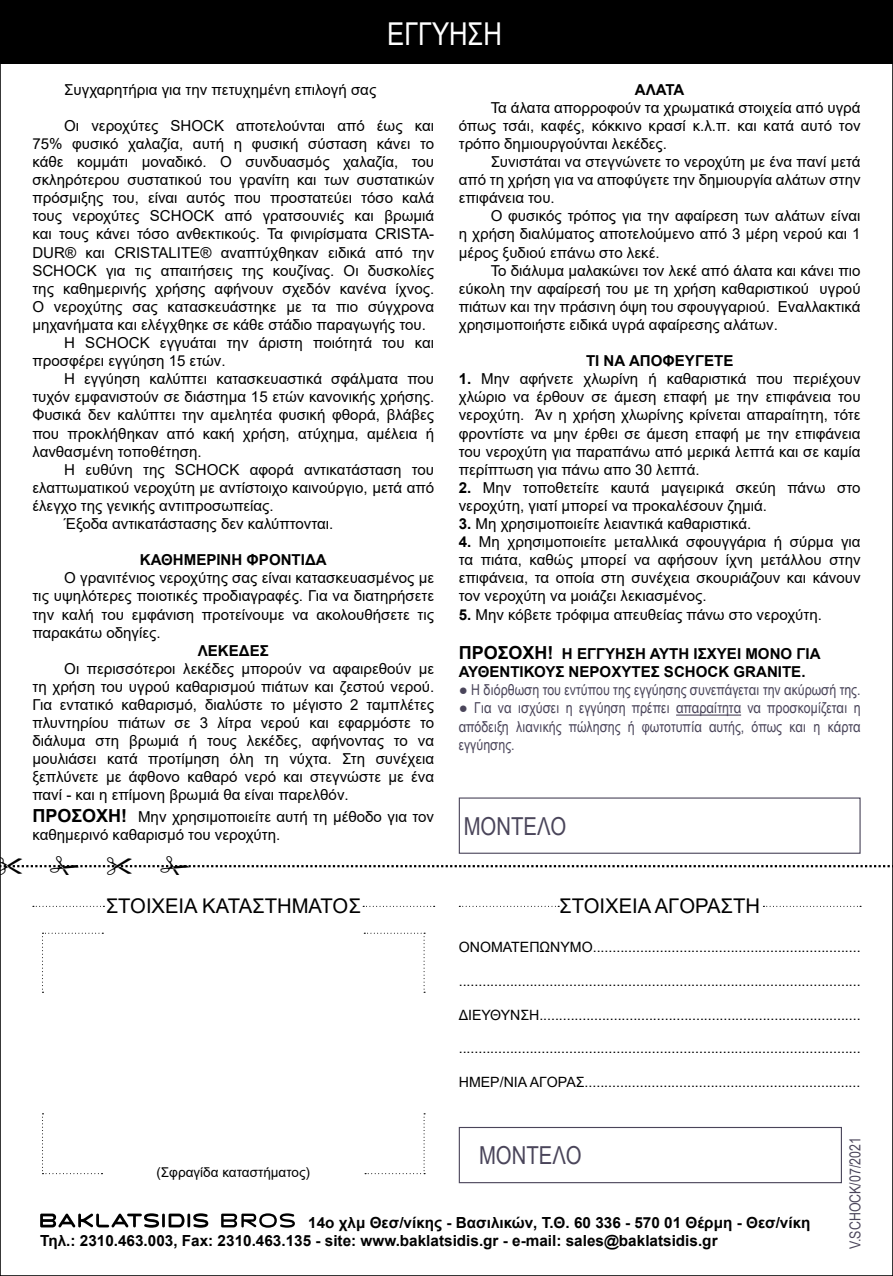
<style>
.page{position:relative;width:893px;height:1276px;background:#fff}
.page>*{position:absolute;margin:0;border:0;box-sizing:border-box;transform-origin:0 0}
.t1{font:31.5px "Arial Narrow";color:#fff}
.t2{font:24.75px "Arial Narrow";color:#4a455a}
.t3{font:20.25px "Arial";color:#000}
.t4{font:700 15.3px/17.6px "Arial";color:#000}
.t5{font:15.08px/18px "Arial";color:#000;text-align:justify}
.t6{font:15.08px/18px "Arial Narrow";color:#4a455a;text-align:justify}
.t7{font:700 15.08px/18px "Arial";color:#000}
.t8{font:14.17px "Arial";color:#000}
.t9{font:13.5px "Arial";color:#000}
.s1{font-weight:700;font-size:18px}
.s2{font-weight:700}
.s3{font-size:18px}
</style>
<div class="page">
<div style="left:0;top:0;width:893px;height:64px;background:#000"></div>
<hr style="left:676px;top:714px;width:65px;height:1px;background:#4a455a">
<svg style="left:33px;top:906px;width:71px;height:1px"></svg>
<svg style="left:459px;top:906px;width:100px;height:1px"></svg>
<svg style="left:763px;top:906px;width:98px;height:1px"></svg>
<svg style="left:363px;top:906px;width:72px;height:1px"></svg>
<div style="left:459px;top:1127px;width:383px;height:56px;border:1px solid #4a455a"></div>
<div style="left:459px;top:797px;width:402px;height:57px;border:1px solid #4a455a"></div>
<svg style="left:42px;top:932px;width:61px;height:61px"></svg>
<svg style="left:364px;top:932px;width:61px;height:61px"></svg>
<svg style="left:42px;top:1113px;width:60px;height:61px"></svg>
<svg style="left:365px;top:1113px;width:60px;height:61px"></svg>
<svg style="left:40px;top:1213px;width:168px;height:14px"></svg>
<svg style="left:221px;top:1213px;width:74px;height:14px"></svg>
<svg style="left:0;top:855px;width:893px;height:19px"></svg>
<h1 class="t1" style="left:387px;top:11px;width:116px">ΕΓΓΥΗΣΗ</h1>
<p class="t5" style="left:64px;top:80px;width:313px">Συγχαρητήρια για την πετυχημένη επιλογή σας</p>
<p class="t5" style="left:64px;top:116px;width:371px">Οι νεροχύτες SHOCK αποτελούνται από έως και</p>
<p class="t5" style="left:32px;top:135px;width:403px">75% φυσικό χαλαζία, αυτή η φυσική σύσταση κάνει το</p>
<p class="t5" style="left:32px;top:153px;width:403px">κάθε κομμάτι μοναδικό. Ο συνδυασμός χαλαζία, του</p>
<p class="t5" style="left:32px;top:171px;width:403px">σκληρότερου συστατικού του γρανίτη και των συστατικών</p>
<p class="t5" style="left:32px;top:189px;width:403px">πρόσμιξης του, είναι αυτός που προστατεύει τόσο καλά</p>
<p class="t5" style="left:32px;top:207px;width:403px">τους νεροχύτες SCHOCK από γρατσουνιές και βρωμιά</p>
<p class="t5" style="left:32px;top:225px;width:403px">και τους κάνει τόσο ανθεκτικούς. Τα φινιρίσματα CRISTA-</p>
<p class="t5" style="left:32px;top:243px;width:403px">DUR® και CRISTALITE® αναπτύχθηκαν ειδικά από την</p>
<p class="t5" style="left:32px;top:261px;width:403px">SCHOCK για τις απαιτήσεις της κουζίνας. Οι δυσκολίες</p>
<p class="t5" style="left:32px;top:279px;width:403px">της καθημερινής χρήσης αφήνουν σχεδόν κανένα ίχνος.</p>
<p class="t5" style="left:32px;top:297px;width:403px">Ο νεροχύτης σας κατασκευάστηκε με τα πιο σύγχρονα</p>
<p class="t5" style="left:32px;top:315px;width:395px">μηχανήματα και ελέγχθηκε σε κάθε στάδιο παραγωγής του.</p>
<p class="t5" style="left:64px;top:334px;width:371px">Η SCHOCK εγγυάται την άριστη ποιότητά του και</p>
<p class="t5" style="left:32px;top:352px;width:195px">προσφέρει εγγύηση 15 ετών.</p>
<p class="t5" style="left:64px;top:370px;width:371px">Η εγγύηση καλύπτει κατασκευαστικά σφάλματα που</p>
<p class="t5" style="left:32px;top:388px;width:403px">τυχόν εμφανιστούν σε διάστημα 15 ετών κανονικής χρήσης.</p>
<p class="t5" style="left:32px;top:406px;width:403px">Φυσικά δεν καλύπτει την αμελητέα φυσική φθορά, βλάβες</p>
<p class="t5" style="left:32px;top:424px;width:403px">που προκλήθηκαν από κακή χρήση, ατύχημα, αμέλεια ή</p>
<p class="t5" style="left:32px;top:442px;width:171px">λανθασμένη τοποθέτηση.</p>
<p class="t5" style="left:64px;top:460px;width:371px">Η ευθύνη της SCHOCK αφορά αντικατάσταση του</p>
<p class="t5" style="left:32px;top:478px;width:403px">ελαττωματικού νεροχύτη με αντίστοιχο καινούργιο, μετά από</p>
<p class="t5" style="left:32px;top:496px;width:243px">έλεγχο της γενικής αντιπροσωπείας.</p>
<p class="t5" style="left:64px;top:514px;width:271px">Έξοδα αντικατάστασης δεν καλύπτονται.</p>
<p class="t7" style="left:140px;top:551px;width:188px">ΚΑΘΗΜΕΡΙΝΗ ΦΡΟΝΤΙΔΑ</p>
<p class="t5" style="left:32px;top:569px;width:403px;text-indent:32px">Ο γρανιτένιος νεροχύτης σας είναι κατασκευασμένος με τις υψηλότερες ποιοτικές προδιαγραφές. Για να διατηρήσετε την καλή του εμφάνιση προτείνουμε να ακολουθήσετε τις παρακάτω οδηγίες.</p>
<p class="t7" style="left:198px;top:641px;width:72px">ΛΕΚΕΔΕΣ</p>
<p class="t5" style="left:32px;top:659px;width:403px;text-indent:32px">Οι περισσότεροι λεκέδες μπορούν να αφαιρεθούν με τη χρήση του υγρού καθαρισμού πιάτων και ζεστού νερού.<br>Για εντατικό καθαρισμό, διαλύστε το μέγιστο 2 ταμπλέτες πλυντηρίου πιάτων σε 3 λίτρα νερού και εφαρμόστε το διάλυμα στη βρωμιά ή τους λεκέδες, αφήνοντας το να μουλιάσει κατά προτίμηση όλη τη νύχτα. Στη συνέχεια ξεπλύνετε με άφθονο καθαρό νερό και στεγνώστε με ένα πανί - και η επίμονη βρωμιά θα είναι παρελθόν.</p>
<p class="t5" style="left:32px;top:807px;width:403px"><span class="s1">ΠΡΟΣΟΧΗ!</span> Μην χρησιμοποιείτε αυτή τη μέθοδο για τον καθημερινό καθαρισμό του νεροχύτη.</p>
<p class="t7" style="left:635px;top:81px;width:51px">ΑΛΑΤΑ</p>
<p class="t5" style="left:459px;top:98px;width:403px;text-indent:32px">Τα άλατα απορροφούν τα χρωματικά στοιχεία από υγρά όπως τσάι, καφές, κόκκινο κρασί κ.λ.π. και κατά αυτό τον τρόπο δημιουργούνται λεκέδες.</p>
<p class="t5" style="left:459px;top:153px;width:403px;text-indent:32px">Συνιστάται να στεγνώνετε το νεροχύτη με ένα πανί μετά από τη χρήση για να αποφύγετε την δημιουργία αλάτων στην επιφάνεια του.</p>
<p class="t5" style="left:459px;top:207px;width:403px;text-indent:32px">Ο φυσικός τρόπος για την αφαίρεση των αλάτων είναι η χρήση διαλύματος αποτελούμενο από 3 μέρη νερού και 1 μέρος ξυδιού επάνω στο λεκέ.</p>
<p class="t5" style="left:459px;top:261px;width:403px;text-indent:32px">Το διάλυμα μαλακώνει τον λεκέ από άλατα και κάνει πιο εύκολη την αφαίρεσή του με τη χρήση καθαριστικού υγρού πιάτων και την πράσινη όψη του σφουγγαριού. Εναλλακτικά χρησιμοποιήστε ειδικά υγρά αφαίρεσης αλάτων.</p>
<p class="t7" style="left:586px;top:352px;width:149px">ΤΙ ΝΑ ΑΠΟΦΕΥΓΕΤΕ</p>
<p class="t5" style="left:459px;top:370px;width:403px"><span class="s2">1.</span> Μην αφήνετε χλωρίνη ή καθαριστικά που περιέχουν χλώριο να έρθουν σε άμεση επαφή με την επιφάνεια του νεροχύτη. Άν η χρήση χλωρίνης κρίνεται απαραίτητη, τότε φροντίστε να μην έρθει σε άμεση επαφή με την επιφάνεια του νεροχύτη για παραπάνω από μερικά λεπτά και σε καμία περίπτωση για πάνω απο 30 λεπτά.</p>
<p class="t5" style="left:459px;top:478px;width:403px"><span class="s2">2.</span> Μην τοποθετείτε καυτά μαγειρικά σκεύη πάνω στο νεροχύτη, γιατί μπορεί να προκαλέσουν ζημιά.</p>
<p class="t5" style="left:459px;top:514px;width:294px"><span class="s2">3.</span> Μη χρησιμοποιείτε λειαντικά καθαριστικά.</p>
<p class="t5" style="left:459px;top:533px;width:403px"><span class="s2">4.</span> Μη χρησιμοποιείτε μεταλλικά σφουγγάρια ή σύρμα για τα πιάτα, καθώς μπορεί να αφήσουν ίχνη μετάλλου στην επιφάνεια, τα οποία στη συνέχεια σκουριάζουν και κάνουν τον νεροχύτη να μοιάζει λεκιασμένος.</p>
<p class="t5" style="left:459px;top:605px;width:365px"><span class="s2">5.</span> Μην κόβετε τρόφιμα απευθείας πάνω στο νεροχύτη.</p>
<p class="t7" style="left:459px;top:645px;width:363px"><span class="s3">ΠΡΟΣΟΧΗ!</span> Η ΕΓΓΥΗΣΗ ΑΥΤΗ ΙΣΧΥΕΙ ΜΟΝΟ ΓΙΑ<br>ΑΥΘΕΝΤΙΚΟΥΣ ΝΕΡΟΧΥΤΕΣ SCHOCK GRANITE.</p>
<p class="t6" style="left:459px;top:680px;width:403px">● Η διόρθωση του εντύπου της εγγύησης συνεπάγεται την ακύρωσή της.</p>
<p class="t6" style="left:459px;top:698px;width:403px">● Για να ισχύσει η εγγύηση πρέπει απαραίτητα να προσκομίζεται η απόδειξη λιανικής πώλησης ή φωτοτυπία αυτής, όπως και η κάρτα εγγύησης.</p>
<h2 class="t2" style="left:464px;top:808px;width:104px">ΜΟΝΤΕΛΟ</h2>
<h3 class="t3" style="left:106px;top:891px;width:257px">ΣΤΟΙΧΕΙΑ ΚΑΤΑΣΤΗΜΑΤΟΣ</h3>
<h3 class="t3" style="left:559px;top:891px;width:202px">ΣΤΟΙΧΕΙΑ ΑΓΟΡΑΣΤΗ</h3>
<p class="t8" style="left:459px;top:937px;width:403px">ΟΝΟΜΑΤΕΠΩΝΥΜΟ....................................................................</p>
<p class="t8" style="left:459px;top:971px;width:403px">......................................................................................................</p>
<p class="t8" style="left:459px;top:1004px;width:403px">ΔΙΕΥΘΥΝΣΗ..................................................................................</p>
<p class="t8" style="left:459px;top:1038px;width:403px">......................................................................................................</p>
<p class="t8" style="left:459px;top:1072px;width:403px">ΗΜΕΡ/ΝΙΑ ΑΓΟΡΑΣ......................................................................</p>
<p class="t9" style="left:156px;top:1162px;width:155px">(Σφραγίδα καταστήματος)</p>
<h2 class="t2" style="left:479px;top:1137px;width:104px">ΜΟΝΤΕΛΟ</h2>
<p class="t4" style="left:40px;top:1214px;width:772px;text-indent:268px">14ο χλμ Θεσ/νίκης - Βασιλικών, Τ.Θ. 60 336 - 570 01 Θέρμη - Θεσ/νίκη<br>Τηλ.: 2310.463.003, Fax: 2310.463.135 - site: www.baklatsidis.gr - e-mail: sales@baklatsidis.gr</p>
<p class="t6" style="left:846px;top:1249px;width:113px;rotate:-90deg">V.SCHOCK/07/2021</p>
</div>
